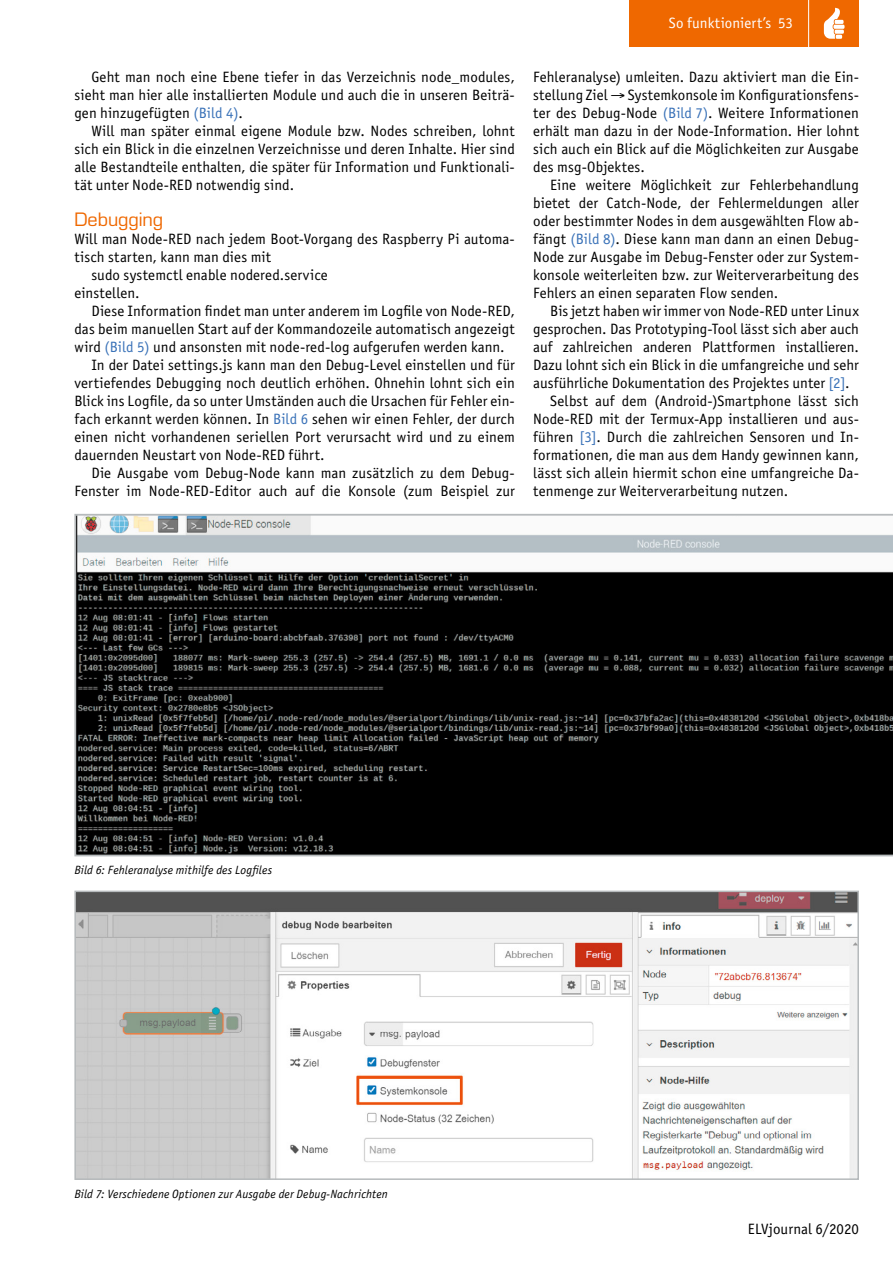
<style>
.page{position:relative;width:893px;height:1263px;background:#fff}
.page>*{position:absolute;margin:0;border:0;box-sizing:border-box;transform-origin:0 0}
.Subhead_5{font:18px "Eurostile LT Std";letter-spacing:-.005em;color:#ef6800}
.Fließtext_Neue_Zeile{font:15px/18px "Officina Sans Book ITC";letter-spacing:.005em;color:#000;text-align:justify}
.Fließtext_Neuer_Absa{font:15px/18px "Officina Sans Book ITC";letter-spacing:.005em;color:#000}
.t1{font:15px "Officina Sans Book ITC";color:#fff}
.Bildunterschrift{font:italic 12px "Officina Sans Book ITC";letter-spacing:.005em;color:#000}
.s1{color:#3a72b8}
</style>
<div class="page">
<div style="left:629px;top:0;width:230px;height:47px;background:#ef6800"></div>
<hr style="left:808px;top:0;width:1px;height:51px;background:#fff">
<svg style="left:824px;top:7px;width:20px;height:32px"></svg>
<svg style="left:74px;top:514px;width:819px;height:342px;background:#343535"></svg>
<img style="left:77px;top:894px;width:779px;height:283px">
<div style="left:74px;top:891px;width:785px;height:289px;border:2px solid #b6babc"></div>
<p class="Fließtext_Neue_Zeile" style="left:74px;top:67px;width:442px;text-indent:17px">Geht man noch eine Ebene tiefer in das Verzeichnis node_modules, sieht man hier alle installierten Module und auch die in unseren Beiträ&shy;gen hinzugefügten <span class="s1">(Bild 4)</span>.</p>
<p class="Fließtext_Neue_Zeile" style="left:74px;top:121px;width:442px;text-indent:17px">Will man später einmal eigene Module bzw. Nodes schreiben, lohnt sich ein Blick in die einzelnen Verzeichnisse und deren Inhalte. Hier sind alle Bestandteile enthalten, die später für Information und Funktionali&shy;tät unter Node-RED notwendig sind.</p>
<p class="Subhead_5" style="left:74px;top:208px;width:90px">Debugging</p>
<p class="Fließtext_Neuer_Absa" style="left:74px;top:229px;width:442px">Will man Node-RED nach jedem Boot-Vorgang des Raspberry Pi automa&shy;tisch starten, kann man dies mit</p>
<p class="Fließtext_Neue_Zeile" style="left:91px;top:265px;width:238px">sudo systemctl enable nodered.service</p>
<p class="Fließtext_Neuer_Absa" style="left:74px;top:283px;width:67px">einstellen.</p>
<p class="Fließtext_Neue_Zeile" style="left:74px;top:301px;width:442px;text-indent:17px">Diese Information findet man unter anderem im Logfile von Node-RED, das beim manuellen Start auf der Kommandozeile automatisch angezeigt wird <span class="s1">(Bild 5)</span> und ansonsten mit node-red-log aufgerufen werden kann.</p>
<p class="Fließtext_Neue_Zeile" style="left:74px;top:355px;width:442px;text-indent:17px">In der Datei settings.js kann man den Debug-Level einstellen und für vertiefendes Debugging noch deutlich erhöhen. Ohnehin lohnt sich ein Blick ins Logfile, da so unter Umständen auch die Ursachen für Fehler ein&shy;fach erkannt werden können. In <span class="s1">Bild 6</span> sehen wir einen Fehler, der durch einen nicht vorhandenen seriellen Port verursacht wird und zu einem dauernden Neustart von Node-RED führt.</p>
<p class="Fließtext_Neue_Zeile" style="left:74px;top:463px;width:442px;text-align:right">Die Ausgabe vom Debug-Node kann man zusätzlich zu dem Debug-<br>Fenster im Node-RED-Editor auch auf die Konsole (zum Beispiel zur</p>
<p class="t1" style="left:669px;top:13px;width:125px">So funktioniert’s 53</p>
<p class="Fließtext_Neue_Zeile" style="left:533px;top:67px;width:327px">Fehleranalyse) umleiten. Dazu aktiviert man die Ein&shy;stellung Ziel → Systemkonsole im Konfigurationsfens&shy;ter des Debug-Node <span class="s1">(Bild 7)</span>. Weitere Informationen erhält man dazu in der Node-Information. Hier lohnt sich auch ein Blick auf die Möglichkeiten zur Ausgabe des msg-Objektes.</p>
<p class="Fließtext_Neue_Zeile" style="left:533px;top:175px;width:327px;text-indent:17px">Eine weitere Möglichkeit zur Fehlerbehandlung bietet der Catch-Node, der Fehlermeldungen aller oder bestimmter Nodes in dem ausgewählten Flow ab&shy;fängt <span class="s1">(Bild 8)</span>. Diese kann man dann an einen Debug-Node zur Ausgabe im Debug-Fenster oder zur System&shy;konsole weiterleiten bzw. zur Weiterverarbeitung des Fehlers an einen separaten Flow senden.</p>
<p class="Fließtext_Neue_Zeile" style="left:533px;top:301px;width:327px;text-indent:17px">Bis jetzt haben wir immer von Node-RED unter Linux gesprochen. Das Prototyping-Tool lässt sich aber auch auf zahlreichen anderen Plattformen installieren.<br>Dazu lohnt sich ein Blick in die umfangreiche und sehr ausführliche Dokumentation des Projektes unter <span class="s1">[2]</span>.</p>
<p class="Fließtext_Neue_Zeile" style="left:533px;top:391px;width:327px;text-indent:17px">Selbst auf dem (Android-)Smartphone lässt sich Node-RED mit der Termux-App installieren und aus&shy;führen <span class="s1">[3]</span>. Durch die zahlreichen Sensoren und In&shy;formationen, die man aus dem Handy gewinnen kann, lässt sich allein hiermit schon eine umfangreiche Da&shy;tenmenge zur Weiterverarbeitung nutzen.</p>
<p class="Bildunterschrift" style="left:74px;top:862px;width:199px">Bild 6: Fehleranalyse mithilfe des Logfiles</p>
<p class="Bildunterschrift" style="left:74px;top:1186px;width:315px">Bild 7: Verschiedene Optionen zur Ausgabe der Debug-Nachrichten</p>
<p class="Fließtext_Neue_Zeile" style="left:748px;top:1219px;width:113px">ELVjournal 6/2020</p>
</div>
